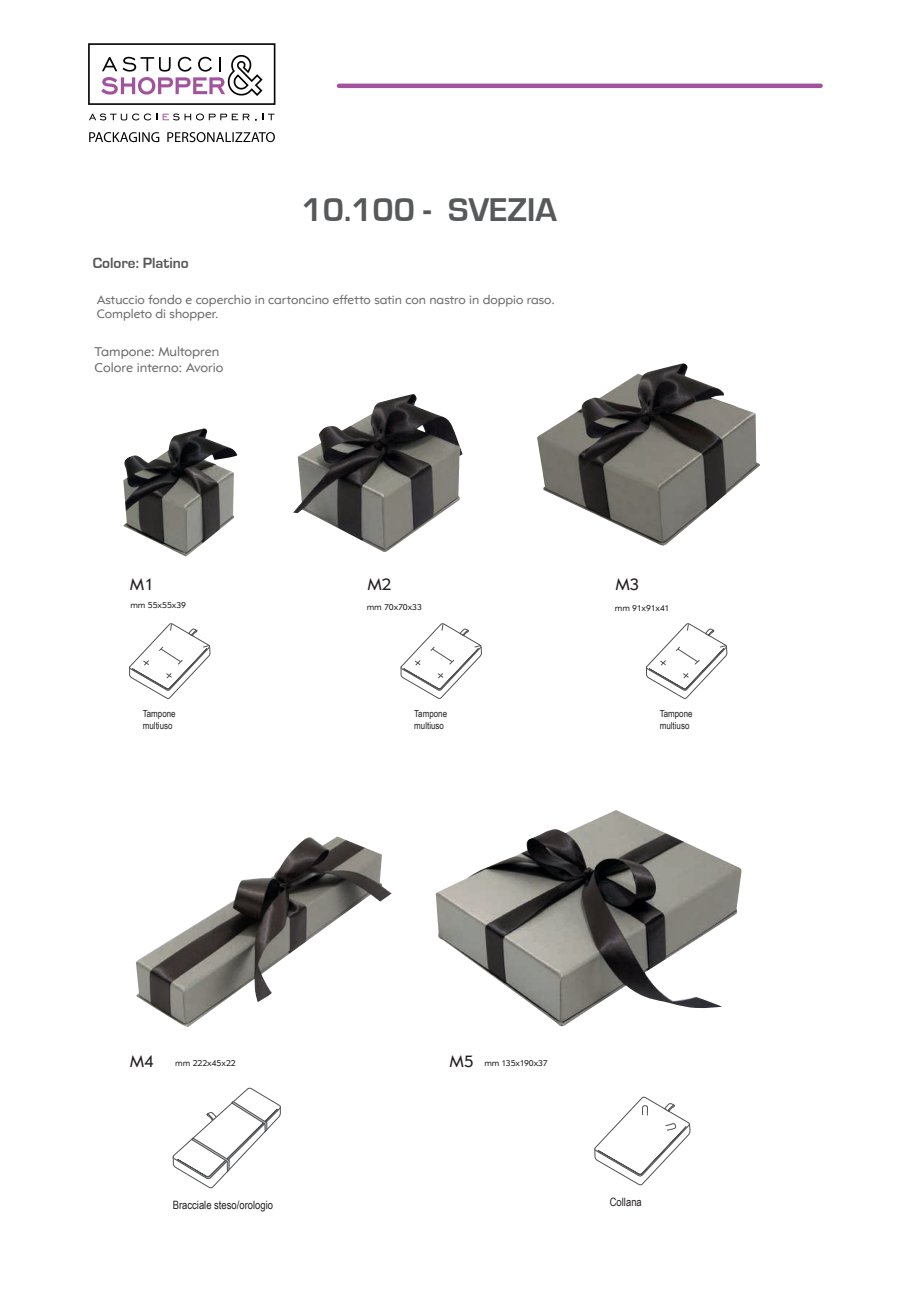
<style>
.page{position:relative;width:919px;height:1289px;background:#fff}
.page>*{position:absolute;margin:0;border:0;box-sizing:border-box;transform-origin:0 0}
.t1{font:700 33.9px "Eurostile";color:#57585a}
.t2{font:17.25px "Opel Sans";color:#231f20}
.t3{font:700 15.3px "Eurostile";color:#57585a}
.t4{font:13.5px/16px "Opel Sans";color:#6c6d70}
.t5{font:12.9px/14.7px "Opel Sans";color:#6c6d70}
.t6{font:11.55px "Arial Narrow";color:#231f20}
.t7{font:9.75px/11.7px "Arial Narrow";color:#231f20}
.t8{font:8.85px "Opel Sans";color:#231f20}
</style>
<div class="page">
<svg style="left:88px;top:43px;width:187px;height:62px"></svg>
<svg style="left:89px;top:113px;width:68px;height:7px"></svg>
<svg style="left:163px;top:113px;width:86px;height:7px"></svg>
<svg style="left:263px;top:114px;width:11px;height:6px"></svg>
<svg style="left:89px;top:132px;width:186px;height:10px"></svg>
<hr style="left:339px;top:84px;width:481px;height:4px;background:#a2539e">
<img style="left:435px;top:810px;width:306px;height:216px">
<img style="left:135px;top:836px;width:257px;height:191px">
<img style="left:293px;top:394px;width:169px;height:158px">
<img style="left:123px;top:428px;width:115px;height:128px">
<img style="left:537px;top:363px;width:223px;height:183px">
<svg style="left:594px;top:1096px;width:96px;height:89px"></svg>
<svg style="left:172px;top:1087px;width:109px;height:101px"></svg>
<svg style="left:129px;top:623px;width:81px;height:76px"></svg>
<svg style="left:400px;top:623px;width:82px;height:76px"></svg>
<svg style="left:646px;top:623px;width:81px;height:76px"></svg>
<p class="t3" style="left:93px;top:255px;width:97px">Colore: Platino</p>
<h1 class="t1" style="left:301px;top:192px;width:257px">10.100 - SVEZIA</h1>
<p class="t5" style="left:97px;top:292px;width:460px">Astuccio fondo e coperchio in cartoncino effetto satin con nastro in doppio raso.<br>Completo di shopper.</p>
<p class="t4" style="left:95px;top:343px;width:130px">Tampone: Multopren<br>Colore interno: Avorio</p>
<h2 class="t2" style="left:130px;top:573px;width:25px">M1</h2>
<h2 class="t2" style="left:367px;top:573px;width:25px">M2</h2>
<h2 class="t2" style="left:615px;top:573px;width:25px">M3</h2>
<p class="t8" style="left:130px;top:600px;width:57px">mm 55x55x39</p>
<p class="t8" style="left:366px;top:601px;width:57px">mm 70x70x33</p>
<p class="t8" style="left:614px;top:603px;width:56px">mm 91x91x41</p>
<p class="t7" style="left:143px;top:707px;width:34px">Tampone multiuso</p>
<p class="t7" style="left:414px;top:707px;width:34px">Tampone multiuso</p>
<p class="t7" style="left:659px;top:707px;width:34px">Tampone multiuso</p>
<h2 class="t2" style="left:130px;top:1050px;width:25px">M4</h2>
<h2 class="t2" style="left:449px;top:1050px;width:25px">M5</h2>
<p class="t8" style="left:175px;top:1057px;width:62px">mm 222x45x22</p>
<p class="t8" style="left:484px;top:1058px;width:65px">mm 135x190x37</p>
<p class="t6" style="left:173px;top:1196px;width:102px">Bracciale steso/orologio</p>
<p class="t6" style="left:609px;top:1193px;width:33px">Collana</p>
</div>
